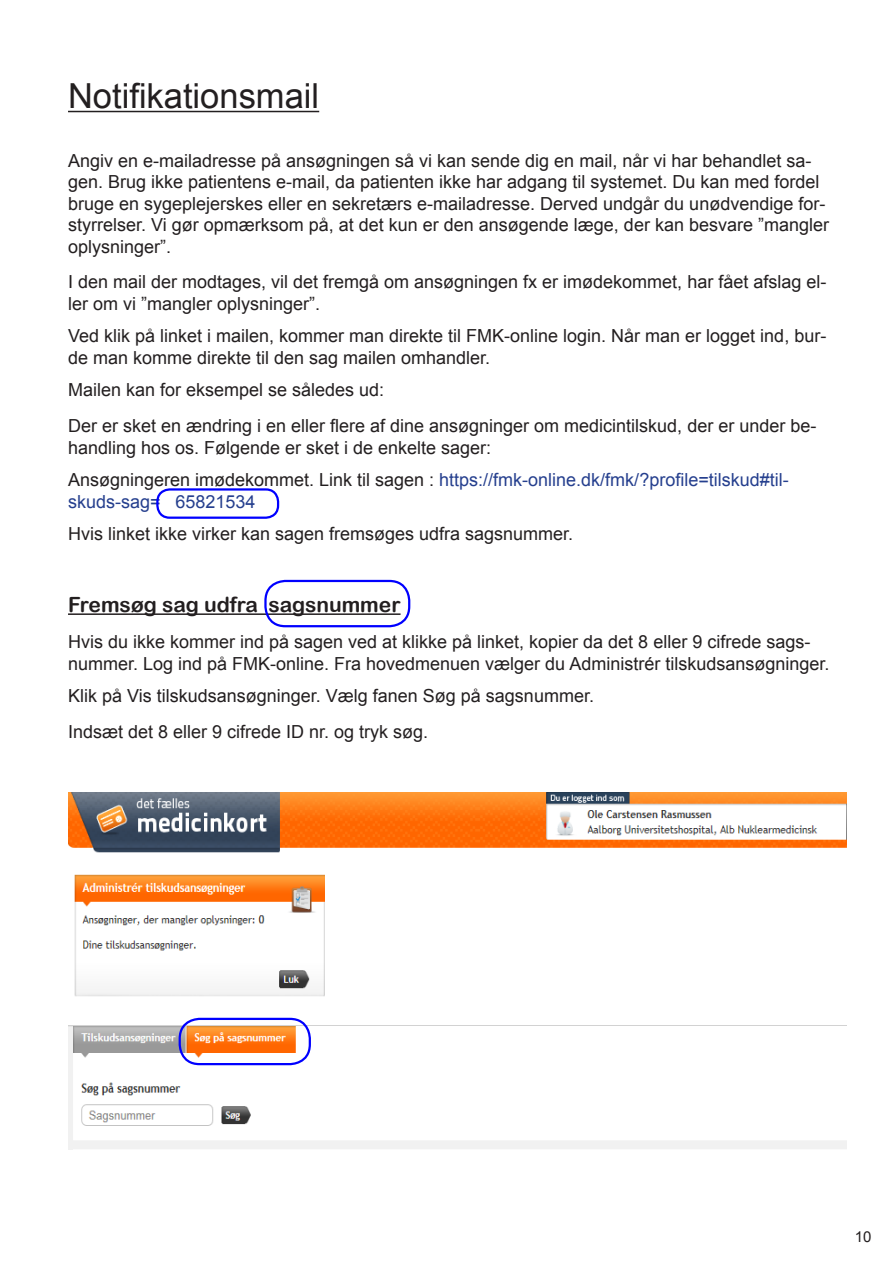
<style>
.page{position:relative;width:893px;height:1263px;background:#fff}
.page>*{position:absolute;margin:0;border:0;box-sizing:border-box;transform-origin:0 0}
.Manchet{font:34.5px "Arial";color:#231f20}
.Lille_manchet{font:21px "Arial Rounded MT Bold";color:#231f20}
.Brødtekst{font:18px/21.6px "Arial";color:#231f20}
.Brødtekst-2{font:18px/21.6px "Arial";color:#253f8e}
.Side_tal{font:15px "Arial";color:#231f20}
.s1{color:#231f20}
</style>
<div class="page">
<hr style="left:68px;top:613px;width:333px;height:2px;background:#231f20">
<hr style="left:68px;top:111px;width:251px;height:1px;background:#231f20">
<img style="left:68px;top:793px;width:778px;height:356px">
<div style="left:179px;top:1018px;width:132px;height:47px;border:2px solid #00f;border-radius:20px"></div>
<div style="left:264px;top:580px;width:146px;height:47px;border:2px solid #00f;border-radius:20px"></div>
<div style="left:156px;top:488px;width:123px;height:31px;border:2px solid #00f;border-radius:12px"></div>
<p class="Manchet" style="left:68px;top:73px;width:253px">Notifikationsmail</p>
<p class="Brødtekst" style="left:68px;top:150px;width:762px">Angiv en e-mailadresse på ansøgningen så vi kan sende dig en mail, når vi har behandlet sa&shy;gen. Brug ikke patientens e-mail, da patienten ikke har adgang til systemet. Du kan med fordel bruge en sygeplejerskes eller en sekretærs e-mailadresse. Derved undgår du unødvendige for&shy;styrrelser. Vi gør opmærksom på, at det kun er den ansøgende læge, der kan besvare ”mangler oplysninger”.</p>
<p class="Brødtekst" style="left:68px;top:271px;width:760px">I den mail der modtages, vil det fremgå om ansøgningen fx er imødekommet, har fået afslag el&shy;ler om vi ”mangler oplysninger”.</p>
<p class="Brødtekst" style="left:68px;top:325px;width:760px">Ved klik på linket i mailen, kommer man direkte til FMK-online login. Når man er logget ind, bur&shy;de man komme direkte til den sag mailen omhandler.</p>
<p class="Brødtekst" style="left:68px;top:379px;width:318px">Mailen kan for eksempel se således ud:</p>
<p class="Brødtekst" style="left:68px;top:415px;width:750px">Der er sket en ændring i en eller flere af dine ansøgninger om medicintilskud, der er under be&shy;handling hos os. Følgende er sket i de enkelte sager:</p>
<p class="Brødtekst-2" style="left:68px;top:469px;width:722px"><span class="s1">Ansøgningeren imødekommet. Link til sagen :</span> https://fmk-online.dk/fmk/?profile=tilskud#til&shy;skuds-sag= 65821534</p>
<p class="Brødtekst" style="left:68px;top:523px;width:507px">Hvis linket ikke virker kan sagen fremsøges udfra sagsnummer.</p>
<p class="Lille_manchet" style="left:68px;top:592px;width:334px">Fremsøg sag udfra sagsnummer</p>
<p class="Brødtekst" style="left:68px;top:631px;width:763px">Hvis du ikke kommer ind på sagen ved at klikke på linket, kopier da det 8 eller 9 cifrede sags&shy;nummer. Log ind på FMK-online. Fra hovedmenuen vælger du Administrér tilskudsansøgninger.</p>
<p class="Brødtekst" style="left:68px;top:685px;width:527px">Klik på Vis tilskudsansøgninger. Vælg fanen Søg på sagsnummer.</p>
<p class="Brødtekst" style="left:68px;top:721px;width:362px">Indsæt det 8 eller 9 cifrede ID nr. og tryk søg.</p>
<p class="Side_tal" style="left:855px;top:1227px;width:18px">10</p>
</div>
